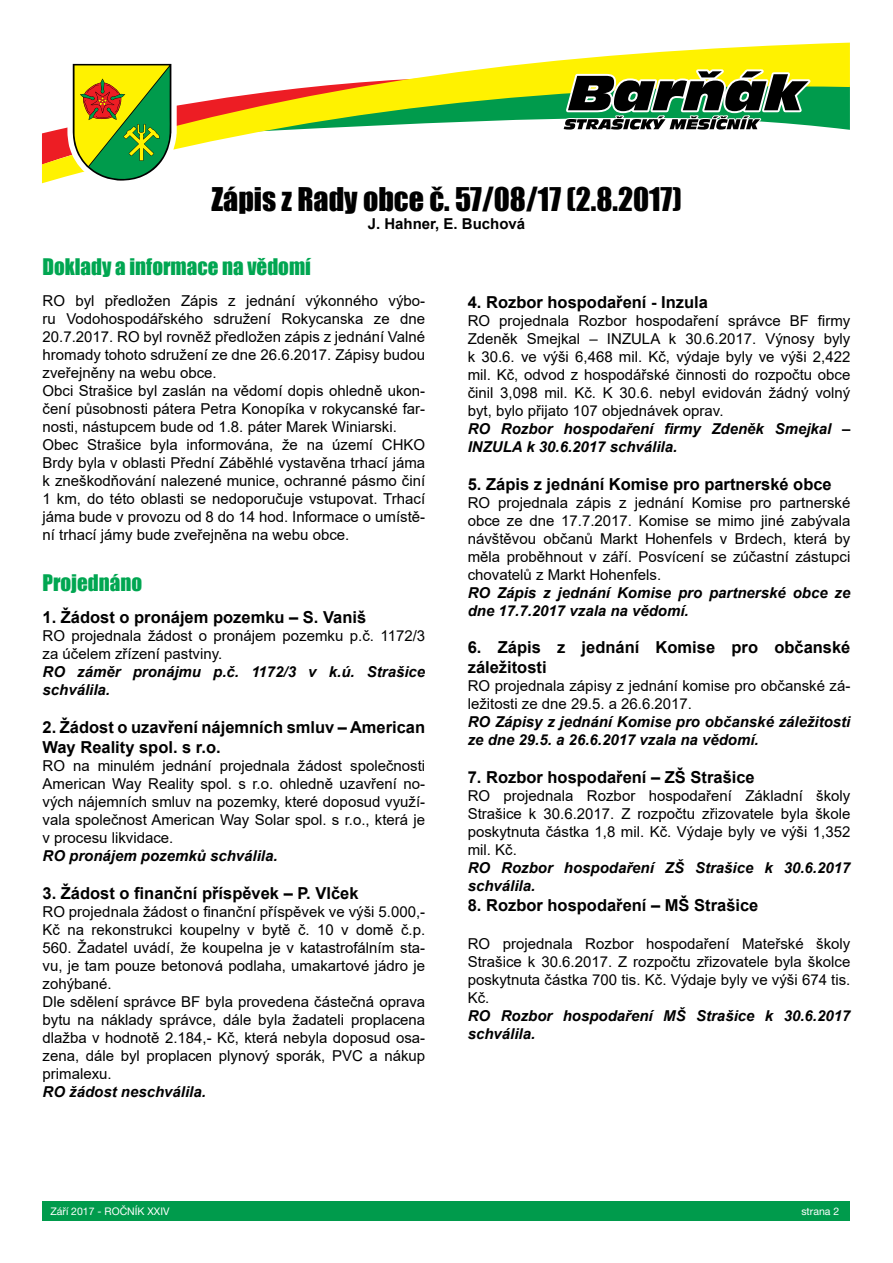
<style>
.page{position:relative;width:893px;height:1263px;background:#fff}
.page>*{position:absolute;margin:0;border:0;box-sizing:border-box;transform-origin:0 0}
.t1{font:30px "Impact";color:#000}
.t2{font:21px "Impact";color:#00a651}
.t3{font:700 16.5px/19.8px "Arial";color:#000}
.t4{font:15px/18px "Arial";color:#000;text-align:justify}
.t5{font:italic 700 15px/18px "Arial";color:#000}
.t6{font:700 15px "Arial";color:#000}
.t7{font:10.5px "Helvetica Neue LT Pro";color:#fff}
</style>
<div class="page">
<svg style="left:575px;top:43px;width:275px;height:16px;fill:#fff200"></svg>
<div style="left:42px;top:1201px;width:808px;height:19px;background:#009b4c"></div>
<svg style="left:42px;top:59px;width:808px;height:125px"></svg>
<h1 class="t1" style="left:211px;top:176px;width:472px">Zápis z Rady obce č. 57/08/17 (2.8.2017)</h1>
<p class="t6" style="left:368px;top:213px;width:159px">J. Hahner, E. Buchová</p>
<h2 class="t2" style="left:43px;top:251px;width:270px">Doklady a informace na vědomí</h2>
<p class="t4" style="left:43px;top:292px;width:384px;text-align:left">RO byl předložen Zápis z jednání výkonného výbo&shy;ru Vodohospodářského sdružení Rokycanska ze dne 20.7.2017. RO byl rovněž předložen zápis z jednání Valné hromady tohoto sdružení ze dne 26.6.2017. Zápisy budou zveřejněny na webu obce.<br>Obci Strašice byl zaslán na vědomí dopis ohledně ukon&shy;čení působnosti pátera Petra Konopíka v rokycanské far&shy;nosti, nástupcem bude od 1.8. páter Marek Winiarski.<br>Obec Strašice byla informována, že na území CHKO Brdy byla v oblasti Přední Záběhlé vystavěna trhací jáma k zneškodňování nalezené munice, ochranné pásmo činí 1 km, do této oblasti se nedoporučuje vstupovat. Trhací jáma bude v provozu od 8 do 14 hod. Informace o umístě&shy;ní trhací jámy bude zveřejněna na webu obce.</p>
<h2 class="t2" style="left:43px;top:566px;width:101px">Projednáno</h2>
<p class="t3" style="left:43px;top:608px;width:325px">1. Žádost o pronájem pozemku – S. Vaniš</p>
<p class="t4" style="left:43px;top:627px;width:384px">RO projednala žádost o pronájem pozemku p.č. 1172/3 za účelem zřízení pastviny.</p>
<p class="t5" style="left:43px;top:663px;width:384px">RO záměr pronájmu p.č. 1172/3 v k.ú. Strašice schválila.</p>
<p class="t3" style="left:43px;top:718px;width:384px">2. Žádost o uzavření nájemních smluv – American<br>Way Reality spol. s r.o.</p>
<p class="t4" style="left:43px;top:757px;width:384px">RO na minulém jednání projednala žádost společnosti American Way Reality spol. s r.o. ohledně uzavření no&shy;vých nájemních smluv na pozemky, které doposud využí&shy;vala společnost American Way Solar spol. s r.o., která je v procesu likvidace.</p>
<p class="t5" style="left:43px;top:847px;width:237px">RO pronájem pozemků schválila.</p>
<p class="t3" style="left:43px;top:883px;width:318px">3. Žádost o finanční příspěvek – P. Vlček</p>
<p class="t4" style="left:43px;top:902px;width:384px;text-align:left">RO projednala žádost o finanční příspěvek ve výši 5.000,- Kč na rekonstrukci koupelny v bytě č. 10 v domě č.p.<br>560. Žadatel uvádí, že koupelna je v katastrofálním sta&shy;vu, je tam pouze betonová podlaha, umakartové jádro je zohýbané.<br>Dle sdělení správce BF byla provedena částečná oprava bytu na náklady správce, dále byla žadateli proplacena dlažba v hodnotě 2.184,- Kč, která nebyla doposud osa&shy;zena, dále byl proplacen plynový sporák, PVC a nákup primalexu.</p>
<p class="t5" style="left:43px;top:1083px;width:165px">RO žádost neschválila.</p>
<p class="t3" style="left:468px;top:292px;width:242px">4. Rozbor hospodaření - Inzula</p>
<p class="t4" style="left:468px;top:311px;width:384px">RO projednala Rozbor hospodaření správce BF firmy Zdeněk Smejkal – INZULA k 30.6.2017. Výnosy byly k 30.6. ve výši 6,468 mil. Kč, výdaje byly ve výši 2,422 mil. Kč, odvod z hospodářské činnosti do rozpočtu obce činil 3,098 mil. Kč. K 30.6. nebyl evidován žádný volný byt, bylo přijato 107 objednávek oprav.</p>
<p class="t5" style="left:468px;top:420px;width:384px">RO Rozbor hospodaření firmy Zdeněk Smejkal –<br>INZULA k 30.6.2017 schválila.</p>
<p class="t3" style="left:468px;top:474px;width:366px">5. Zápis z jednání Komise pro partnerské obce</p>
<p class="t4" style="left:468px;top:493px;width:384px">RO projednala zápis z jednání Komise pro partnerské obce ze dne 17.7.2017. Komise se mimo jiné zabývala návštěvou občanů Markt Hohenfels v Brdech, která by měla proběhnout v září. Posvícení se zúčastní zástupci chovatelů z Markt Hohenfels.</p>
<p class="t5" style="left:468px;top:584px;width:384px">RO Zápis z jednání Komise pro partnerské obce ze dne 17.7.2017 vzala na vědomí.</p>
<p class="t3" style="left:468px;top:638px;width:384px">6. Zápis z jednání Komise pro občanské záležitosti</p>
<p class="t4" style="left:468px;top:677px;width:384px">RO projednala zápisy z jednání komise pro občanské zá&shy;ležitosti ze dne 29.5. a 26.6.2017.</p>
<p class="t5" style="left:468px;top:713px;width:384px">RO Zápisy z jednání Komise pro občanské záležitosti ze dne 29.5. a 26.6.2017 vzala na vědomí.</p>
<p class="t3" style="left:468px;top:767px;width:289px">7. Rozbor hospodaření – ZŠ Strašice</p>
<p class="t4" style="left:468px;top:787px;width:384px">RO projednala Rozbor hospodaření Základní školy Strašice k 30.6.2017. Z rozpočtu zřizovatele byla škole poskytnuta částka 1,8 mil. Kč. Výdaje byly ve výši 1,352 mil. Kč.</p>
<p class="t5" style="left:468px;top:859px;width:384px">RO Rozbor hospodaření ZŠ Strašice k 30.6.2017 schválila.</p>
<p class="t3" style="left:468px;top:895px;width:292px">8. Rozbor hospodaření – MŠ Strašice</p>
<p class="t4" style="left:468px;top:934px;width:384px">RO projednala Rozbor hospodaření Mateřské školy Strašice k 30.6.2017. Z rozpočtu zřizovatele byla školce poskytnuta částka 700 tis. Kč. Výdaje byly ve výši 674 tis.<br>Kč.</p>
<p class="t5" style="left:468px;top:1007px;width:384px">RO Rozbor hospodaření MŠ Strašice k 30.6.2017 schválila.</p>
<p class="t7" style="left:50px;top:1204px;width:121px">Září 2017 - ROČNÍK XXIV</p>
<p class="t7" style="left:801px;top:1204px;width:39px">strana 2</p>
</div>
